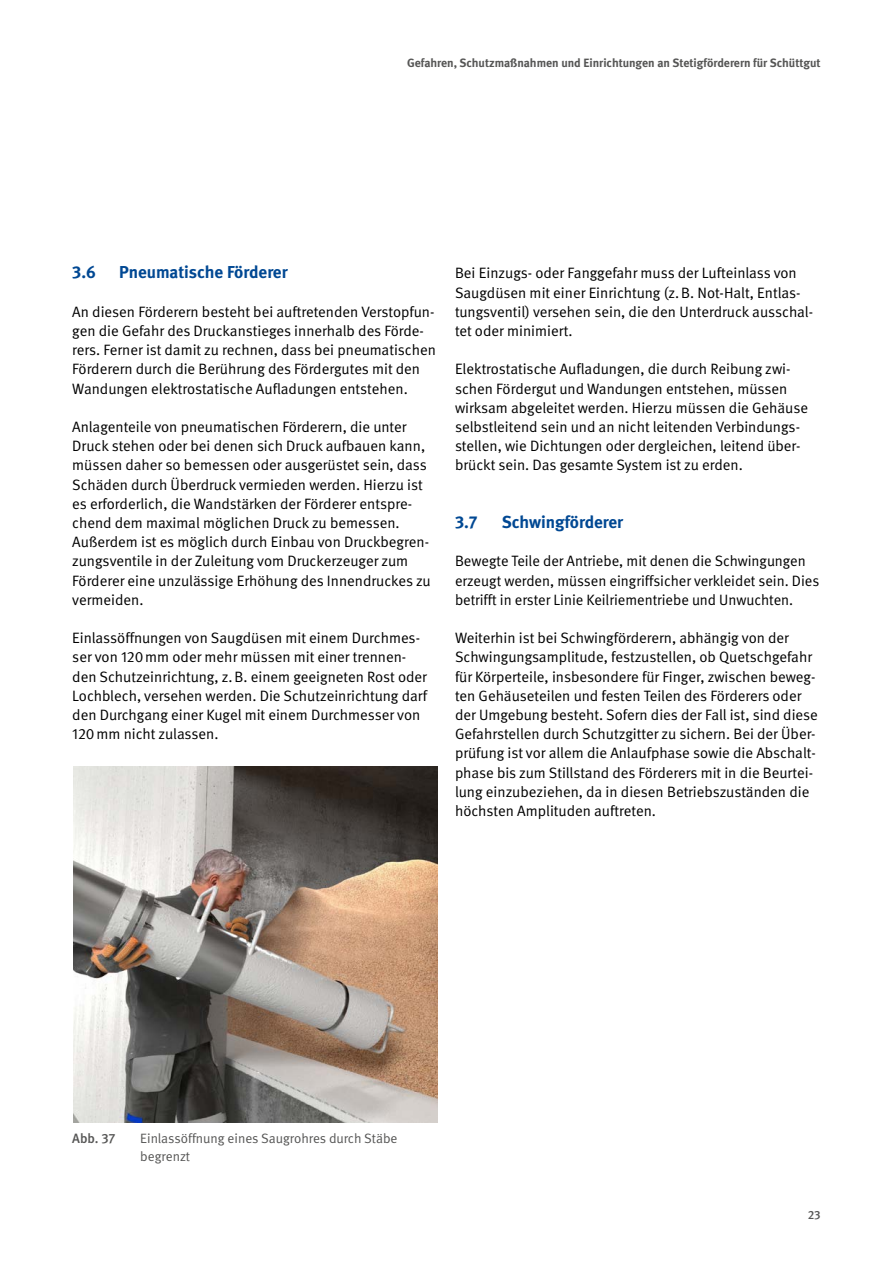
<style>
.page{position:relative;width:893px;height:1263px;background:#fff}
.page>*{position:absolute;margin:0;border:0;box-sizing:border-box;transform-origin:0 0}
.Überschriften_H2{font:700 17.25px "DGUV Meta";color:#004893}
.Fließtext_FT_Abstand_vor{font:15px/19.2px "DGUV Meta";color:#000}
.t1{font:13.5px/18px "DGUV Meta";color:#565655}
.t2{font:500 13.5px "DGUV Meta";color:#565655}
.t3{font:700 12px "DGUV Meta";color:#565655}
.t4{font:500 12px "DGUV Meta";color:#565655}
</style>
<div class="page">
<img style="left:74px;top:766px;width:364px;height:357px">
<p class="t3" style="left:407px;top:56px;width:415px">Gefahren, Schutzmaßnahmen und Einrichtungen an Stetigförderern für Schüttgut</p>
<h2 class="Überschriften_H2" style="left:72px;top:262px;width:25px">3.6</h2>
<h2 class="Überschriften_H2" style="left:119px;top:262px;width:170px">Pneumatische Förderer</h2>
<p class="Fließtext_FT_Abstand_vor" style="left:72px;top:302px;width:365px">An diesen Förderern besteht bei auftretenden Verstopfun&shy;gen die Gefahr des Druckanstieges innerhalb des Förde&shy;rers. Ferner ist damit zu rechnen, dass bei pneumatischen Förderern durch die Berührung des Fördergutes mit den Wandungen elektrostatische Aufladungen entstehen.</p>
<p class="Fließtext_FT_Abstand_vor" style="left:72px;top:418px;width:360px">Anlagenteile von pneumatischen Förderern, die unter Druck stehen oder bei denen sich Druck aufbauen kann, müssen daher so bemessen oder ausgerüstet sein, dass Schäden durch Überdruck vermieden werden. Hierzu ist es erforderlich, die Wandstärken der Förderer entspre&shy;chend dem maximal möglichen Druck zu bemessen.<br>Außerdem ist es möglich durch Einbau von Druckbegren&shy;zungsventile in der Zuleitung vom Druckerzeuger zum Förderer eine unzulässige Erhöhung des Innendruckes zu vermeiden.</p>
<p class="Fließtext_FT_Abstand_vor" style="left:72px;top:629px;width:356px">Einlassöffnungen von Saugdüsen mit einem Durchmes&shy;ser von 120mm oder mehr müssen mit einer trennen&shy;den Schutzeinrichtung, z.B. einem geeigneten Rost oder Lochblech, versehen werden. Die Schutzeinrichtung darf den Durchgang einer Kugel mit einem Durchmesser von 120mm nicht zulassen.</p>
<p class="Fließtext_FT_Abstand_vor" style="left:455px;top:264px;width:360px">Bei Einzugs- oder Fanggefahr muss der Lufteinlass von Saugdüsen mit einer Einrichtung (z.B. Not-Halt, Entlas&shy;tungsventil) versehen sein, die den Unterdruck ausschal&shy;tet oder minimiert.</p>
<p class="Fließtext_FT_Abstand_vor" style="left:455px;top:360px;width:355px">Elektrostatische Aufladungen, die durch Reibung zwi&shy;schen Fördergut und Wandungen entstehen, müssen wirksam abgeleitet werden. Hierzu müssen die Gehäuse selbstleitend sein und an nicht leitenden Verbindungs&shy;stellen, wie Dichtungen oder dergleichen, leitend über&shy;brückt sein. Das gesamte System ist zu erden.</p>
<h2 class="Überschriften_H2" style="left:455px;top:512px;width:24px">3.7</h2>
<h2 class="Überschriften_H2" style="left:502px;top:512px;width:123px">Schwingförderer</h2>
<p class="Fließtext_FT_Abstand_vor" style="left:455px;top:552px;width:366px">Bewegte Teile der Antriebe, mit denen die Schwingungen erzeugt werden, müssen eingriffsicher verkleidet sein. Dies betrifft in erster Linie Keilriementriebe und Unwuchten.</p>
<p class="Fließtext_FT_Abstand_vor" style="left:455px;top:629px;width:364px">Weiterhin ist bei Schwingförderern, abhängig von der Schwingungsamplitude, festzustellen, ob Quetschgefahr für Körperteile, insbesondere für Finger, zwischen beweg&shy;ten Gehäuseteilen und festen Teilen des Förderers oder der Umgebung besteht. Sofern dies der Fall ist, sind diese Gefahrstellen durch Schutzgitter zu sichern. Bei der Über&shy;prüfung ist vor allem die Anlaufphase sowie die Abschalt&shy;phase bis zum Stillstand des Förderers mit in die Beurtei&shy;lung einzubeziehen, da in diesen Betriebszuständen die höchsten Amplituden auftreten.</p>
<p class="t2" style="left:72px;top:1130px;width:45px">Abb. 37</p>
<p class="t1" style="left:140px;top:1129px;width:259px">Einlassöffnung eines Saugrohres durch Stäbe begrenzt</p>
<p class="t4" style="left:808px;top:1208px;width:15px">23</p>
</div>
